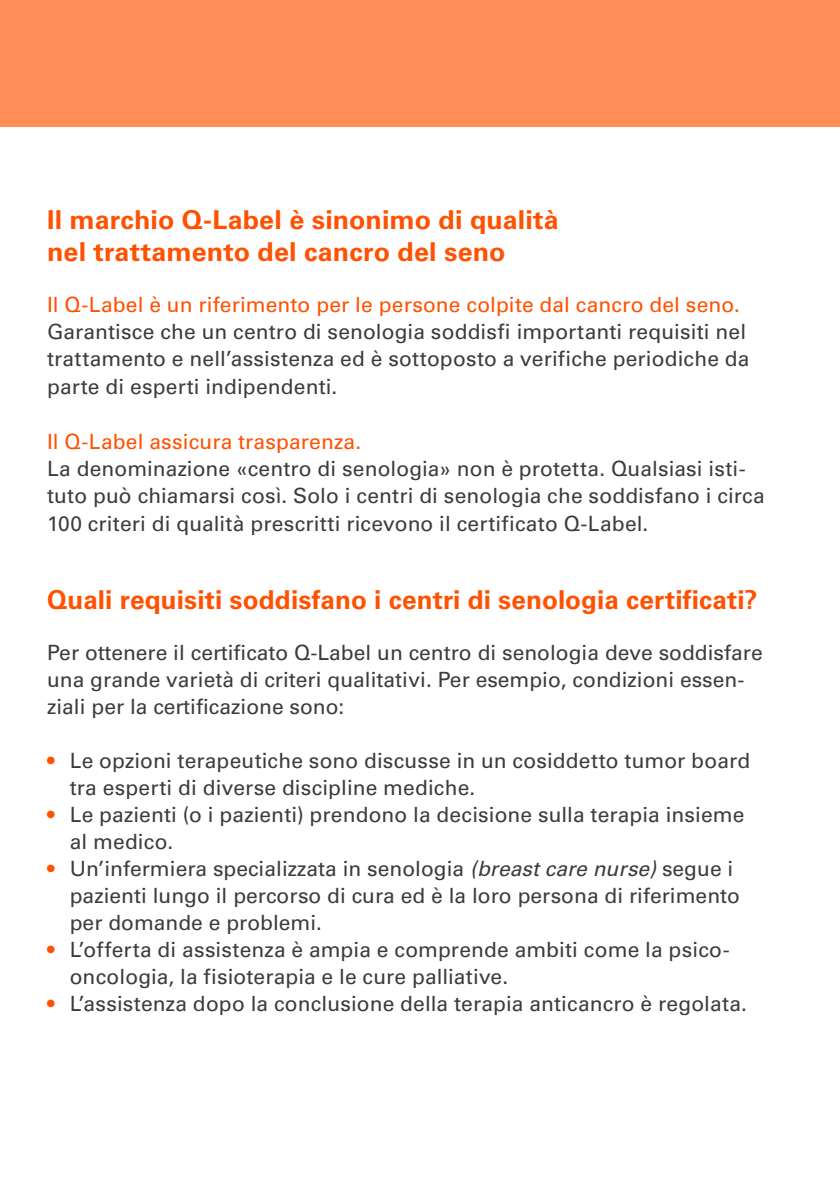
<style>
.page{position:relative;width:840px;height:1191px;background:#fff}
.page>*{position:absolute;margin:0;border:0;box-sizing:border-box;transform-origin:0 0}
.t1{font:700 26px/32px "Univers LT Std";letter-spacing:.005em;color:#ff5100}
.t2{font:21px/27px "Univers LT Std";letter-spacing:.005em;color:#3c3c3b}
.t3{font:21px "Univers LT Std";letter-spacing:.005em;color:#ff5100}
.s1{color:#ff5100}
.s2{font-style:italic}
</style>
<div class="page">
<div style="left:0;top:0;width:839px;height:127px;background:#ff8e59"></div>
<p class="t1" style="left:47px;top:204px;width:513px">Il marchio Q-Label è sinonimo di qualità nel trattamento del cancro del seno</p>
<p class="t3" style="left:47px;top:292px;width:694px">Il Q-Label è un riferimento per le persone colpite dal cancro del seno.</p>
<p class="t2" style="left:47px;top:318px;width:703px">Garantisce che un centro di senologia soddisfi importanti requisiti nel trattamento e nell’assistenza ed è sottoposto a verifiche periodiche da parte di esperti indipendenti.</p>
<p class="t3" style="left:47px;top:429px;width:315px">Il Q-Label assicura trasparenza.</p>
<p class="t2" style="left:47px;top:455px;width:719px">La denominazione «centro di senologia» non è protetta. Qualsiasi isti&shy;tuto può chiamarsi così. Solo i centri di senologia che soddisfano i circa<br>100 criteri di qualità prescritti ricevono il certificato Q-Label.</p>
<p class="t1" style="left:47px;top:584px;width:711px">Quali requisiti soddisfano i centri di senologia certificati?</p>
<p class="t2" style="left:47px;top:639px;width:716px">Per ottenere il certificato Q-Label un centro di senologia deve soddisfare una grande varietà di criteri qualitativi. Per esempio, condizioni essen&shy;ziali per la certificazione sono:</p>
<p class="t2" style="left:70px;top:747px;width:681px;text-indent:-23px"><span class="s1">•</span> Le opzioni terapeutiche sono discusse in un cosiddetto tumor board tra esperti di diverse discipline mediche.</p>
<p class="t2" style="left:70px;top:801px;width:676px;text-indent:-23px"><span class="s1">•</span> Le pazienti (o i pazienti) prendono la decisione sulla terapia insieme al medico.</p>
<p class="t2" style="left:70px;top:855px;width:671px;text-indent:-23px"><span class="s1">•</span> Un’infermiera specializzata in senologia <span class="s2">(breast care nurse)</span> segue i pazienti lungo il percorso di cura ed è la loro persona di riferimento per domande e problemi.</p>
<p class="t2" style="left:70px;top:936px;width:661px;text-indent:-23px"><span class="s1">•</span> L’offerta di assistenza è ampia e comprende ambiti come la psico&shy;oncologia, la fisioterapia e le cure palliative.</p>
<p class="t2" style="left:47px;top:990px;width:701px"><span class="s1">•</span> L’assistenza dopo la conclusione della terapia anticancro è regolata.</p>
</div>
